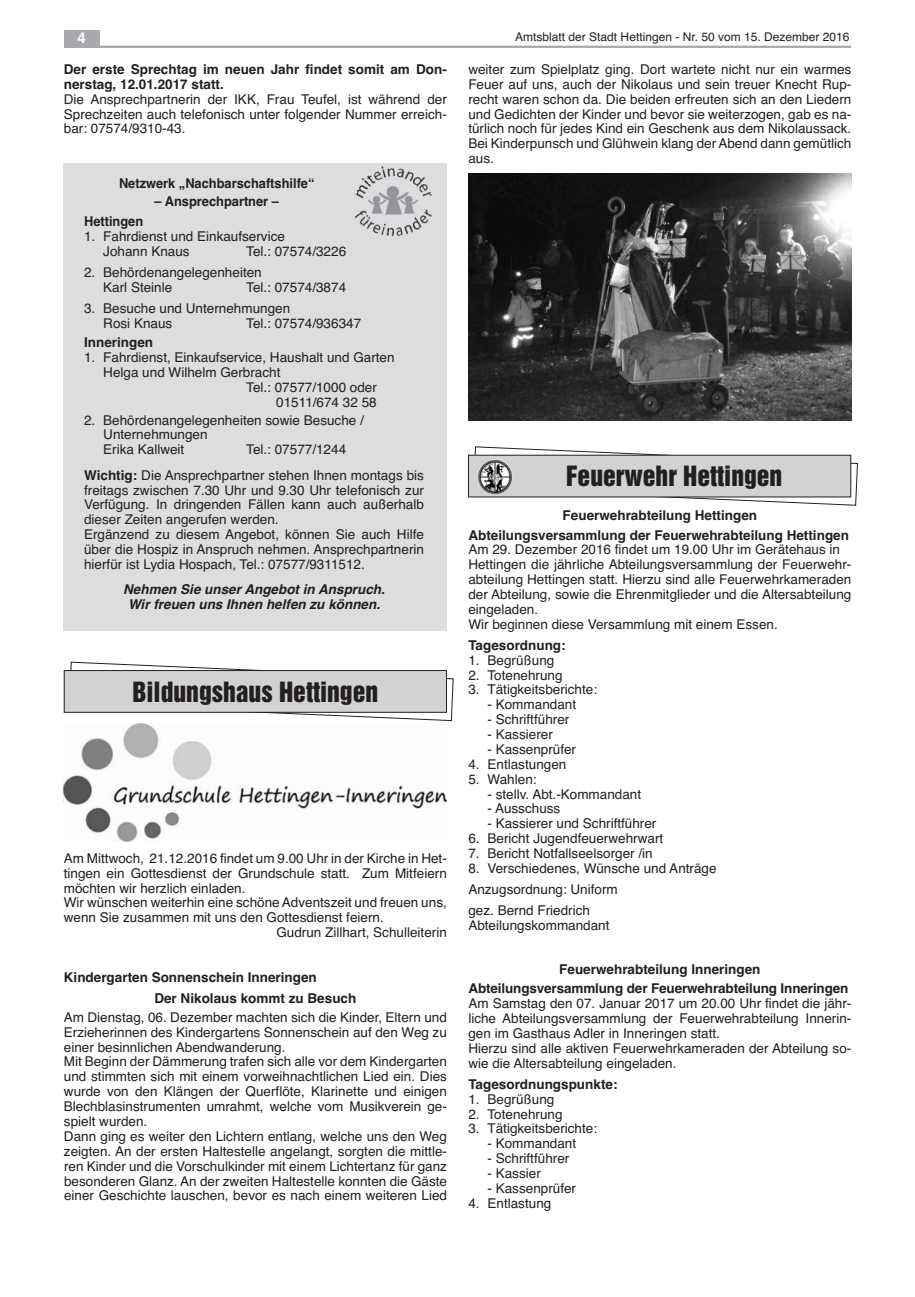
<style>
.page{position:relative;width:915px;height:1297px;background:#fff}
.page>*{position:absolute;margin:0;border:0;box-sizing:border-box;transform-origin:0 0}
.t1{font:25.5px "Helvetica Inserat";color:#231f20}
.t2{font:700 15px "Helvetica";color:#fff}
.t3{font:13.5px/14.9px "Helvetica";color:#231f20}
.t4{font:700 13.5px/19.2px "Helvetica";color:#231f20}
.t5{font:italic 700 13.5px/14.9px "Helvetica";color:#231f20;text-align:center}
.t6{font:700 13.5px "Helvetica";color:#231f20;scale:.95 1}
.t7{font:12px "Helvetica";color:#231f20}
.s1{font-weight:700}
</style>
<div class="page">
<img style="left:64px;top:723px;width:382px;height:119px">
<div style="left:64px;top:163px;width:382px;height:468px;background:#dcdddf"></div>
<img style="left:354px;top:166px;width:78px;height:71px">
<svg style="left:70px;top:661px;width:384px;height:60px"></svg>
<div style="left:64px;top:670px;width:382px;height:42px;background:#d1d2d4"></div>
<div style="left:64px;top:670px;width:382px;height:43px;border:1px solid #231f20"></div>
<img style="left:468px;top:173px;width:382px;height:248px">
<svg style="left:473px;top:446px;width:384px;height:60px"></svg>
<div style="left:468px;top:455px;width:382px;height:42px;background:#d1d2d4"></div>
<div style="left:468px;top:455px;width:382px;height:42px;border:1px solid #231f20"></div>
<img style="left:477px;top:459px;width:35px;height:35px;border-radius:50%">
<hr style="left:64px;top:46px;width:786px;height:2px;background:#a8a9ad">
<div style="left:64px;top:30px;width:35px;height:17px;background:#a8a9ad"></div>
<p class="t2" style="left:77px;top:29px;width:10px">4</p>
<p class="t7" style="left:515px;top:30px;width:336px">Amtsblatt der Stadt Hettingen - Nr. 50 vom 15. Dezember 2016</p>
<p class="t4" style="left:64px;top:62px;width:384px;line-height:14.9px">Der erste Sprechtag im neuen Jahr findet somit am Don&shy;nerstag, 12.01.2017 statt.</p>
<p class="t3" style="left:64px;top:92px;width:384px;text-align:justify">Die Ansprechpartnerin der IKK, Frau Teufel, ist während der Sprechzeiten auch telefonisch unter folgender Nummer erreich&shy;bar: 07574/9310-43.</p>
<p class="t6" style="left:119px;top:175px;width:207px">Netzwerk „Nachbarschaftshilfe“</p>
<p class="t6" style="left:154px;top:193px;width:132px">– Ansprechpartner –</p>
<p class="t6" style="left:84px;top:214px;width:64px">Hettingen</p>
<p class="t3" style="left:103px;top:229px;width:183px;text-indent:-19px">1. Fahrdienst und Einkaufservice<br>Johann Knaus</p>
<p class="t3" style="left:246px;top:244px;width:101px">Tel.: 07574/3226</p>
<p class="t3" style="left:103px;top:265px;width:160px;text-indent:-19px">2. Behördenangelegenheiten<br>Karl Steinle</p>
<p class="t3" style="left:246px;top:280px;width:101px">Tel.: 07574/3874</p>
<p class="t3" style="left:103px;top:301px;width:188px;text-indent:-19px">3. Besuche und Unternehmungen<br>Rosi Knaus</p>
<p class="t3" style="left:246px;top:316px;width:116px">Tel.: 07574/936347</p>
<p class="t4" style="left:84px;top:333px;width:71px">Inneringen</p>
<p class="t3" style="left:84px;top:350px;width:312px">1. Fahrdienst, Einkaufservice, Haushalt und Garten</p>
<p class="t3" style="left:103px;top:365px;width:179px">Helga und Wilhelm Gerbracht</p>
<p class="t3" style="left:246px;top:380px;width:132px">Tel.: 07577/1000 oder</p>
<p class="t3" style="left:276px;top:395px;width:102px">01511/674 32 58</p>
<p class="t3" style="left:103px;top:412px;width:262px;text-indent:-19px">2. Behördenangelegenheiten sowie Besuche /<br>Unternehmungen<br>Erika Kallweit</p>
<p class="t3" style="left:84px;top:437px;width:341px;line-height:25.3px;text-indent:162px">Tel.: 07577/1244<br><span class="s1">Wichtig:</span> Die Ansprechpartner stehen Ihnen montags bis</p>
<p class="t3" style="left:84px;top:482px;width:341px">freitags zwischen 7.30 Uhr und 9.30 Uhr telefonisch zur Verfügung. In dringenden Fällen kann auch außerhalb dieser Zeiten angerufen werden.<br>Ergänzend zu diesem Angebot, können Sie auch Hilfe über die Hospiz in Anspruch nehmen. Ansprechpartnerin hierfür ist Lydia Hospach, Tel.: 07577/9311512.</p>
<p class="t5" style="left:123px;top:582px;width:263px">Nehmen Sie unser Angebot in Anspruch.<br>Wir freuen uns Ihnen helfen zu können.</p>
<h1 class="t1" style="left:132px;top:681px;width:247px">Bildungshaus Hettingen</h1>
<p class="t3" style="left:64px;top:851px;width:384px">Am Mittwoch, 21.12.2016 findet um 9.00 Uhr in der Kirche in Het-</p>
<p class="t3" style="left:64px;top:865px;width:384px">tingen ein Gottesdienst der Grundschule statt. Zum Mitfeiern</p>
<p class="t3" style="left:64px;top:880px;width:183px">möchten wir herzlich einladen.</p>
<p class="t3" style="left:64px;top:895px;width:384px">Wir wünschen weiterhin eine schöne Adventszeit und freuen uns,</p>
<p class="t3" style="left:64px;top:910px;width:321px">wenn Sie zusammen mit uns den Gottesdienst feiern.</p>
<p class="t3" style="left:276px;top:925px;width:172px">Gudrun Zillhart, Schulleiterin</p>
<p class="t4" style="left:154px;top:967px;width:203px;line-height:20.9px;text-indent:-90px">Kindergarten Sonnenschein Inneringen<br>Der Nikolaus kommt zu Besuch</p>
<p class="t3" style="left:64px;top:1010px;width:384px">Am Dienstag, 06. Dezember machten sich die Kinder, Eltern und Erzieherinnen des Kindergartens Sonnenschein auf den Weg zu einer besinnlichen Abendwanderung.<br>Mit Beginn der Dämmerung trafen sich alle vor dem Kindergarten und stimmten sich mit einem vorweihnachtlichen Lied ein. Dies wurde von den Klängen der Querflöte, Klarinette und einigen Blechblasinstrumenten umrahmt, welche vom Musikverein ge&shy;spielt wurden.<br>Dann ging es weiter den Lichtern entlang, welche uns den Weg zeigten. An der ersten Haltestelle angelangt, sorgten die mittle&shy;ren Kinder und die Vorschulkinder mit einem Lichtertanz für ganz besonderen Glanz. An der zweiten Haltestelle konnten die Gäste einer Geschichte lauschen, bevor es nach einem weiteren Lied</p>
<p class="t3" style="left:468px;top:62px;width:384px;text-align:justify">weiter zum Spielplatz ging. Dort wartete nicht nur ein warmes Feuer auf uns, auch der Nikolaus und sein treuer Knecht Rup&shy;recht waren schon da. Die beiden erfreuten sich an den Liedern und Gedichten der Kinder und bevor sie weiterzogen, gab es na&shy;türlich noch für jedes Kind ein Geschenk aus dem Nikolaussack.<br>Bei Kinderpunsch und Glühwein klang der Abend dann gemütlich aus.</p>
<h1 class="t1" style="left:566px;top:466px;width:217px">Feuerwehr Hettingen</h1>
<p class="t4" style="left:468px;top:506px;width:382px;text-align:center">Feuerwehrabteilung Hettingen<br>Abteilungsversammlung der Feuerwehrabteilung Hettingen</p>
<p class="t3" style="left:468px;top:542px;width:384px">Am 29. Dezember 2016 findet um 19.00 Uhr im Gerätehaus in Hettingen die jährliche Abteilungsversammlung der Feuerwehr&shy;abteilung Hettingen statt. Hierzu sind alle Feuerwehrkameraden der Abteilung, sowie die Ehrenmitglieder und die Altersabteilung eingeladen.<br>Wir beginnen diese Versammlung mit einem Essen.</p>
<p class="t4" style="left:468px;top:635px;width:99px">Tagesordnung:</p>
<p class="t3" style="left:468px;top:652px;width:87px">1. Begrüßung</p>
<p class="t3" style="left:468px;top:667px;width:96px">2. Totenehrung</p>
<p class="t3" style="left:468px;top:682px;width:130px">3. Tätigkeitsberichte:</p>
<p class="t3" style="left:487px;top:697px;width:90px">- Kommandant</p>
<p class="t3" style="left:487px;top:712px;width:83px">- Schriftführer</p>
<p class="t3" style="left:487px;top:727px;width:67px">- Kassierer</p>
<p class="t3" style="left:487px;top:742px;width:90px">- Kassenprüfer</p>
<p class="t3" style="left:468px;top:757px;width:99px">4. Entlastungen</p>
<p class="t3" style="left:468px;top:772px;width:70px">5. Wahlen:</p>
<p class="t3" style="left:487px;top:786px;width:155px">- stellv. Abt.-Kommandant</p>
<p class="t3" style="left:487px;top:801px;width:74px">- Ausschuss</p>
<p class="t3" style="left:487px;top:816px;width:170px">- Kassierer und Schriftführer</p>
<p class="t3" style="left:468px;top:831px;width:196px">6. Bericht Jugendfeuerwehrwart</p>
<p class="t3" style="left:468px;top:846px;width:186px">7. Bericht Notfallseelsorger /in</p>
<p class="t3" style="left:468px;top:858px;width:250px;line-height:20.9px">8. Verschiedenes, Wünsche und Anträge<br>Anzugsordnung: Uniform<br>gez. Bernd Friedrich</p>
<p class="t3" style="left:468px;top:917px;width:143px">Abteilungskommandant</p>
<p class="t4" style="left:468px;top:960px;width:381px;text-align:center">Feuerwehrabteilung Inneringen<br>Abteilungsversammlung der Feuerwehrabteilung Inneringen</p>
<p class="t3" style="left:468px;top:996px;width:384px">Am Samstag den 07. Januar 2017 um 20.00 Uhr findet die jähr&shy;liche Abteilungsversammlung der Feuerwehrabteilung Innerin&shy;gen im Gasthaus Adler in Inneringen statt.<br>Hierzu sind alle aktiven Feuerwehrkameraden der Abteilung so&shy;wie die Altersabteilung eingeladen.</p>
<p class="t4" style="left:468px;top:1074px;width:151px">Tagesordnungspunkte:</p>
<p class="t3" style="left:468px;top:1091px;width:87px">1. Begrüßung</p>
<p class="t3" style="left:468px;top:1106px;width:96px">2. Totenehrung</p>
<p class="t3" style="left:468px;top:1121px;width:130px">3. Tätigkeitsberichte:</p>
<p class="t3" style="left:487px;top:1136px;width:90px">- Kommandant</p>
<p class="t3" style="left:487px;top:1151px;width:83px">- Schriftführer</p>
<p class="t3" style="left:487px;top:1166px;width:55px">- Kassier</p>
<p class="t3" style="left:487px;top:1181px;width:90px">- Kassenprüfer</p>
<p class="t3" style="left:468px;top:1196px;width:84px">4. Entlastung</p>
</div>
